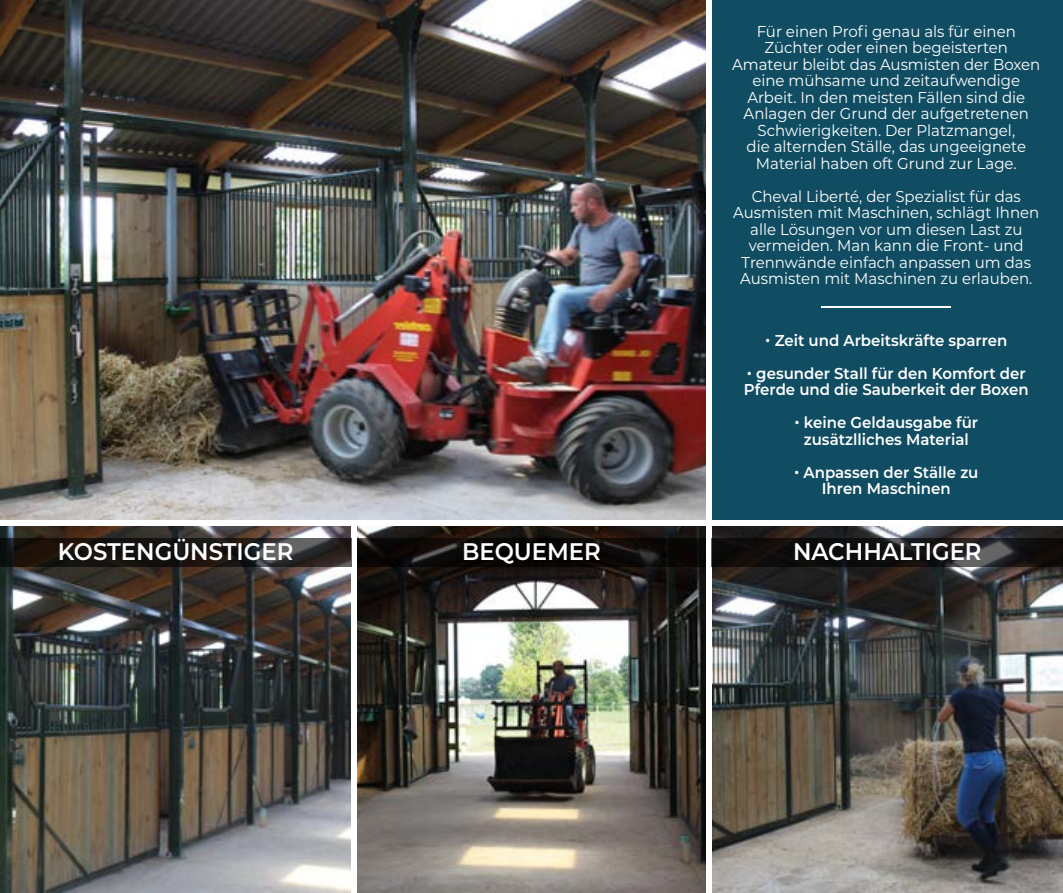
<style>
.page{position:relative;width:1063px;height:893px;background:#fff}
.page>*{position:absolute;margin:0;border:0;box-sizing:border-box;transform-origin:0 0}
.t1{font:600 24px "Montserrat";color:#fff;scale:.95 1}
.t2{font:15.75px/16.5px "Montserrat";color:#fff;text-align:center;scale:.95 1}
.t3{font:600 15.75px/16.5px "Montserrat";color:#fff;text-align:center;scale:.95 1}
</style>
<div class="page">
<div style="left:614px;top:0;width:449px;height:570px;background:#114d62"></div>
<img style="left:0;top:0;width:706px;height:520px">
<img style="left:0;top:526px;width:1063px;height:367px">
<div style="left:0;top:520px;width:1063px;height:6px;background:#fff"></div>
<div style="left:351px;top:523px;width:6px;height:370px;background:#fff"></div>
<div style="left:706px;top:0;width:6px;height:893px;background:#fff"></div>
<svg style="left:0;top:538px;width:351px;height:28px;background:#211d1b"></svg>
<svg style="left:357px;top:538px;width:349px;height:28px;background:#0d0a09"></svg>
<svg style="left:712px;top:538px;width:351px;height:28px;background:#181616"></svg>
<hr style="left:821px;top:307px;width:130px;height:1px;background:#fff">
<p class="t2" style="left:732px;top:22px;width:326px">Für einen Profi genau als für einen Züchter oder einen begeisterten Amateur bleibt das Ausmisten der Boxen eine mühsame und zeitaufwendige Arbeit. In den meisten Fällen sind die Anlagen der Grund der aufgetretenen Schwierigkeiten. Der Platzmangel,<br>die alternden Ställe, das ungeeignete Material haben oft Grund zur Lage.</p>
<p class="t2" style="left:733px;top:187px;width:324px">Cheval Liberté, der Spezialist für das Ausmisten mit Maschinen, schlägt Ihnen alle Lösungen vor um diesen Last zu vermeiden. Man kann die Front- und Trennwände einfach anpassen um das Ausmisten mit Maschinen zu erlauben.</p>
<p class="t3" style="left:765px;top:331px;width:256px">• Zeit und Arbeitskräfte sparren</p>
<p class="t3" style="left:744px;top:364px;width:301px;text-align:left">• gesunder Stall für den Komfort der<br>Pferde und die Sauberkeit der Boxen</p>
<p class="t3" style="left:795px;top:414px;width:195px">• keine Geldausgabe für zusätzlliches Material</p>
<p class="t3" style="left:794px;top:463px;width:196px">• Anpassen der Ställe zu<br>Ihren Maschinen</p>
<h1 class="t1" style="left:58px;top:535px;width:249px">KOSTENGÜNSTIGER</h1>
<h1 class="t1" style="left:462px;top:535px;width:148px">BEQUEMER</h1>
<h1 class="t1" style="left:793px;top:535px;width:200px">NACHHALTIGER</h1>
</div>
